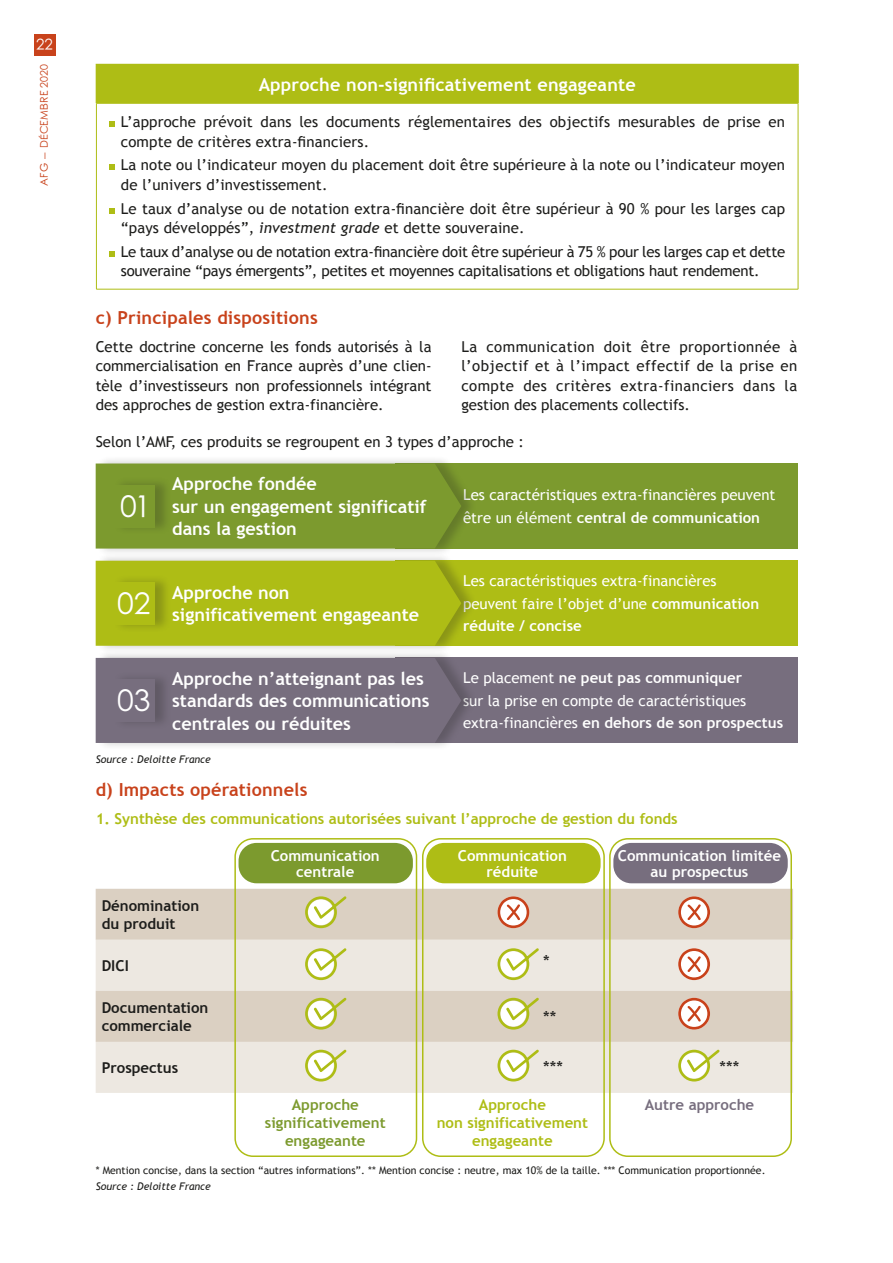
<style>
.page{position:relative;width:893px;height:1263px;background:#fff}
.page>*{position:absolute;margin:0;border:0;box-sizing:border-box;transform-origin:0 0}
.t1{font:30px "Rounded Elegance";color:#fff}
.t2{font:700 18px/22.5px "Trebuchet MS";color:#fff}
.t3{font:700 18px "Trebuchet MS";letter-spacing:.01em;color:#c8421b}
.t4{font:18px "Trebuchet MS";color:#1d1d1b}
.t5{font:15px/19.5px "Trebuchet MS";letter-spacing:.01em;color:#1d1d1b}
.t6{font:15px/22.5px "Trebuchet MS";color:#fff}
.t7{font:15px/19.5px "Trebuchet MS";letter-spacing:-.015em;color:#1d1d1b}
.t8{font:700 15px/18px "Trebuchet MS";color:#aebd15;text-align:center}
.t9{font:700 15px/16.5px "Trebuchet MS";color:#fff;text-align:center}
.t10{font:700 15px/18px "Trebuchet MS";color:#1d1d1b}
.t11{font:700 15px/18px "Trebuchet MS";color:#7c9a2e;text-align:center}
.t12{font:700 15px "Trebuchet MS";color:#776e7e}
.t13{font:15px "Rounded Elegance";color:#fff}
.t14{font:10.5px "Trebuchet MS";color:#1d1d1b}
.t15{font:italic 10.5px "Trebuchet MS";color:#1d1d1b}
.t16{font:10.5px "Rounded Elegance";letter-spacing:.01em;color:#c8421b}
.s1{font-style:italic}
.s2{font-weight:700}
</style>
<div class="page">
<div style="left:34px;top:34px;width:21px;height:21px;background:#c8421b"></div>
<div style="left:613px;top:843px;width:175px;height:40px;background:#776e7e;border-radius:18px"></div>
<div style="left:426px;top:843px;width:175px;height:40px;background:#aebd15;border-radius:18px"></div>
<div style="left:239px;top:843px;width:174px;height:40px;background:#7c9a2e;border-radius:18px"></div>
<div style="left:96px;top:940px;width:697px;height:153px;background:#ede8e1"></div>
<div style="left:395px;top:463px;width:402px;height:86px;background:#7c9a2e"></div>
<div style="left:395px;top:561px;width:402px;height:85px;background:#aebd15"></div>
<div style="left:395px;top:658px;width:402px;height:85px;background:#776e7e"></div>
<div style="left:96px;top:455px;width:381px;height:102px;background:#1d1d1b;opacity:.25"></div>
<div style="left:96px;top:463px;width:365px;height:86px;background:#7c9a2e"></div>
<div style="left:96px;top:552px;width:381px;height:102px;background:#1d1d1b;opacity:.25"></div>
<div style="left:96px;top:561px;width:365px;height:85px;background:#aebd15"></div>
<div style="left:96px;top:650px;width:381px;height:101px;background:#1d1d1b;opacity:.25"></div>
<div style="left:96px;top:658px;width:365px;height:85px;background:#776e7e"></div>
<div style="left:113px;top:476px;width:59px;height:59px;background:#1d1d1b;opacity:.25"></div>
<div style="left:113px;top:485px;width:42px;height:42px;background:#7c9a2e"></div>
<div style="left:113px;top:574px;width:59px;height:59px;background:#1d1d1b;opacity:.25"></div>
<div style="left:113px;top:582px;width:42px;height:42px;background:#aebd15"></div>
<div style="left:113px;top:671px;width:59px;height:59px;background:#1d1d1b;opacity:.25"></div>
<div style="left:113px;top:679px;width:42px;height:43px;background:#776e7e"></div>
<svg style="left:305px;top:948px;width:41px;height:32px"></svg>
<svg style="left:497px;top:948px;width:42px;height:32px"></svg>
<svg style="left:305px;top:1050px;width:41px;height:31px"></svg>
<svg style="left:678px;top:1050px;width:41px;height:31px"></svg>
<svg style="left:497px;top:1050px;width:42px;height:31px"></svg>
<svg style="left:96px;top:889px;width:697px;height:51px;background:#dbcfc0"></svg>
<svg style="left:678px;top:948px;width:32px;height:32px"></svg>
<svg style="left:96px;top:991px;width:697px;height:51px;background:#dbd0bf"></svg>
<div style="left:234px;top:838px;width:183px;height:319px;border:2px solid #aebd15;border-radius:18px"></div>
<div style="left:422px;top:838px;width:183px;height:319px;border:2px solid #aebd15;border-radius:18px"></div>
<div style="left:609px;top:838px;width:183px;height:319px;border:2px solid #aebd15;border-radius:18px"></div>
<div style="left:96px;top:65px;width:702px;height:38px;background:#aebd15"></div>
<hr style="left:96px;top:64px;width:703px;height:1px;background:#aebd15">
<hr style="left:797px;top:65px;width:2px;height:38px;background:#aebd15">
<hr style="left:96px;top:103px;width:702px;height:1px;background:#aebd15">
<hr style="left:96px;top:104px;width:1px;height:185px;background:#aebd15">
<hr style="left:798px;top:104px;width:1px;height:185px;background:#aebd15">
<hr style="left:96px;top:289px;width:702px;height:1px;background:#aebd15">
<svg style="left:109px;top:121px;width:6px;height:6px"></svg>
<svg style="left:109px;top:165px;width:6px;height:5px"></svg>
<svg style="left:109px;top:208px;width:6px;height:6px"></svg>
<svg style="left:109px;top:251px;width:6px;height:6px"></svg>
<p class="t13" style="left:36px;top:35px;width:18px">22</p>
<p class="t16" style="left:38px;top:186px;width:123px;rotate:-90deg">AFG – DÉCEMBRE 2020</p>
<p class="t2" style="left:259px;top:73px;width:379px">Approche non-significativement engageante</p>
<p class="t5" style="left:121px;top:112px;width:666px">L’approche prévoit dans les documents réglementaires des objectifs mesurables de prise en compte de critères extra-financiers.</p>
<p class="t5" style="left:121px;top:156px;width:666px">La note ou l’indicateur moyen du placement doit être supérieure à la note ou l’indicateur moyen de l’univers d’investissement.</p>
<p class="t5" style="left:121px;top:199px;width:666px">Le taux d’analyse ou de notation extra-financière doit être supérieur à 90 % pour les larges cap “pays développés”, <span class="s1">investment grade</span> et dette souveraine.</p>
<p class="t7" style="left:121px;top:242px;width:666px">Le taux d’analyse ou de notation extra-financière doit être supérieur à 75 % pour les larges cap et dette souveraine “pays émergents”, petites et moyennes capitalisations et obligations haut rendement.</p>
<p class="t3" style="left:96px;top:306px;width:224px">c) Principales dispositions</p>
<p class="t5" style="left:96px;top:337px;width:337px;text-align:justify">Cette doctrine concerne les fonds autorisés à la commercialisation en France auprès d’une clien&shy;tèle d’investisseurs non professionnels intégrant des approches de gestion extra-financière.</p>
<p class="t5" style="left:461px;top:337px;width:337px;text-align:justify">La communication doit être proportionnée à l’objectif et à l’impact effectif de la prise en compte des critères extra-financiers dans la gestion des placements collectifs.</p>
<p class="t5" style="left:96px;top:432px;width:430px">Selon l’AMF, ces produits se regroupent en 3 types d’approche :</p>
<h1 class="t1" style="left:120px;top:489px;width:29px">01</h1>
<h1 class="t1" style="left:117px;top:586px;width:35px">02</h1>
<h1 class="t1" style="left:117px;top:683px;width:35px">03</h1>
<p class="t2" style="left:172px;top:472px;width:256px">Approche fondée<br>sur un engagement significatif dans la gestion</p>
<p class="t2" style="left:172px;top:581px;width:248px">Approche non significativement engageante</p>
<p class="t2" style="left:172px;top:667px;width:259px">Approche n’atteignant pas les standards des communications centrales ou réduites</p>
<p class="t15" style="left:96px;top:753px;width:117px">Source : Deloitte France</p>
<p class="t6" style="left:463px;top:484px;width:314px">Les caractéristiques extra-financières peuvent être un élément <span class="s2">central de communication</span></p>
<p class="t6" style="left:463px;top:570px;width:298px">Les caractéristiques extra-financières peuvent faire l’objet d’une <span class="s2">communication réduite / concise</span></p>
<p class="t6" style="left:463px;top:667px;width:322px">Le placement <span class="s2">ne peut pas communiquer<br></span>sur la prise en compte de caractéristiques extra-financières <span class="s2">en dehors de son prospectus</span></p>
<p class="t3" style="left:96px;top:778px;width:213px">d) Impacts opérationnels</p>
<p class="t8" style="left:96px;top:809px;width:584px">1. Synthèse des communications autorisées suivant l’approche de gestion du fonds</p>
<p class="t10" style="left:102px;top:896px;width:99px">Dénomination du produit</p>
<p class="t10" style="left:102px;top:956px;width:29px">DICI</p>
<p class="t10" style="left:102px;top:998px;width:108px">Documentation commerciale</p>
<p class="t10" style="left:102px;top:1058px;width:78px">Prospectus</p>
<p class="t9" style="left:271px;top:847px;width:111px">Communication centrale</p>
<p class="t9" style="left:458px;top:847px;width:111px">Communication réduite</p>
<p class="t9" style="left:618px;top:847px;width:165px">Communication limitée au prospectus</p>
<p class="t4" style="left:543px;top:951px;width:8px">*</p>
<p class="t4" style="left:543px;top:1007px;width:15px">**</p>
<p class="t4" style="left:543px;top:1057px;width:21px">***</p>
<p class="t4" style="left:719px;top:1057px;width:21px">***</p>
<p class="t11" style="left:265px;top:1096px;width:122px">Approche significativement engageante</p>
<p class="t8" style="left:437px;top:1096px;width:153px">Approche<br>non significativement engageante</p>
<p class="t12" style="left:645px;top:1095px;width:111px">Autre approche</p>
<p class="t14" style="left:96px;top:1164px;width:671px">* Mention concise, dans la section “autres informations”. ** Mention concise : neutre, max 10% de la taille. *** Communication proportionnée.</p>
<p class="t15" style="left:96px;top:1180px;width:117px">Source : Deloitte France</p>
</div>
